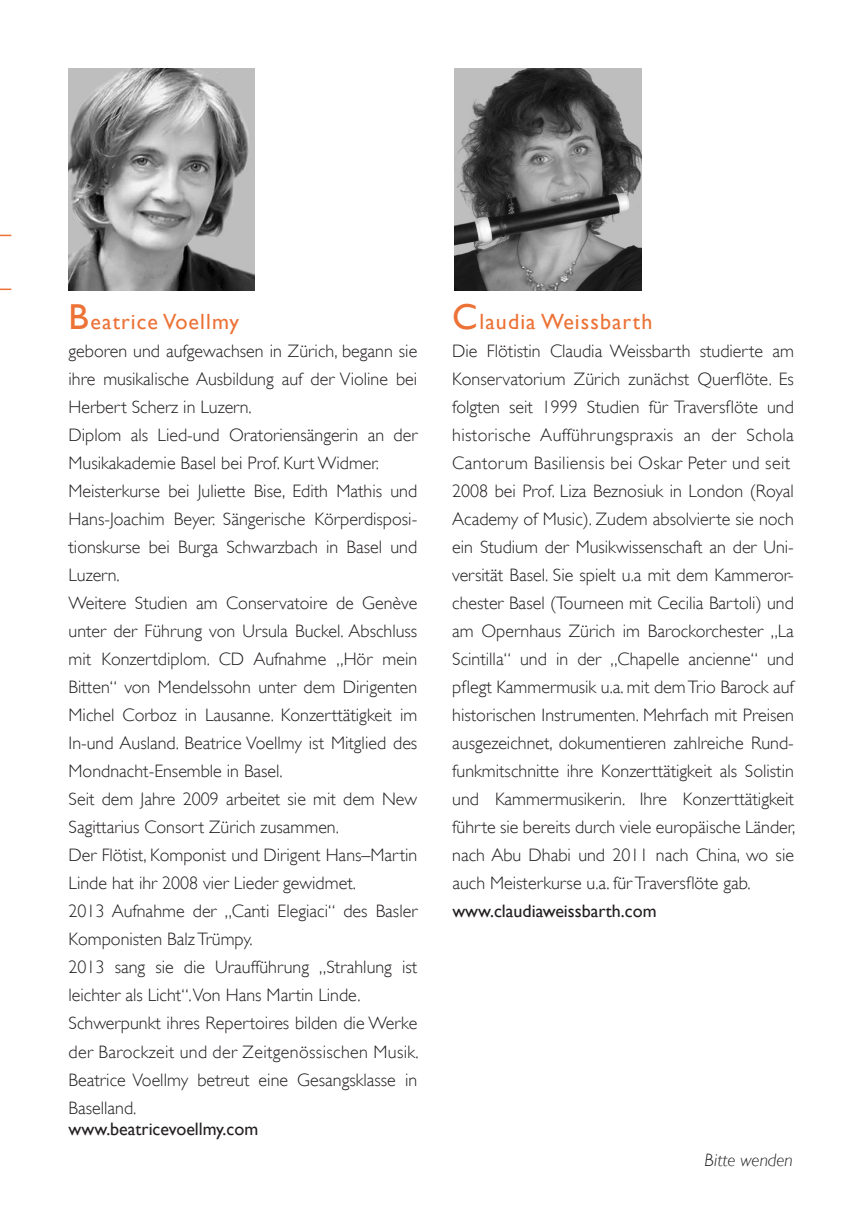
<style>
.page{position:relative;width:862px;height:1214px;background:#fff}
.page>*{position:absolute;margin:0;border:0;box-sizing:border-box;transform-origin:0 0}
.t1{font:22px "Gill Sans";letter-spacing:.05em;color:#ec7236}
.t2{font:300 18px/28px "Gill Sans";color:#231f20}
.t3{font:18px "Gill Sans";color:#231f20}
.t4{font:italic 300 18px "Gill Sans";color:#231f20}
.s1{font-size:36px}
</style>
<div class="page">
<img style="left:68px;top:68px;width:186px;height:223px">
<img style="left:454px;top:68px;width:188px;height:223px">
<svg style="left:0;top:288px;width:11px;height:2px"></svg>
<p class="t1" style="left:69px;top:308px;width:172px"><span class="s1">B</span>eatrice Voellmy</p>
<p class="t2" style="left:69px;top:337px;width:352px">geboren und aufgewachsen in Zürich, begann sie ihre musikalische Ausbildung auf der Violine bei Herbert Scherz in Luzern.<br>Diplom als Lied-und Oratoriensängerin an der Musikakademie Basel bei Prof. Kurt Widmer.<br>Meisterkurse bei Juliette Bise, Edith Mathis und Hans-Joachim Beyer. Sängerische Körperdisposi&shy;tionskurse bei Burga Schwarzbach in Basel und Luzern.<br>Weitere Studien am Conservatoire de Genève unter der Führung von Ursula Buckel. Abschluss mit Konzertdiplom. CD Aufnahme „Hör mein Bitten“ von Mendelssohn unter dem Dirigenten Michel Corboz in Lausanne. Konzerttätigkeit im In-und Ausland. Beatrice Voellmy ist Mitglied des Mondnacht-Ensemble in Basel.<br>Seit dem Jahre 2009 arbeitet sie mit dem New Sagittarius Consort Zürich zusammen.<br>Der Flötist, Komponist und Dirigent Hans–Martin Linde hat ihr 2008 vier Lieder gewidmet.<br>2013 Aufnahme der „Canti Elegiaci“ des Basler Komponisten BalzTrümpy.<br>2013 sang sie die Uraufführung „Strahlung ist leichter als Licht“.Von Hans Martin Linde.<br>Schwerpunkt ihres Repertoires bilden die Werke der Barockzeit und der Zeitgenössischen Musik.<br>Beatrice Voellmy betreut eine Gesangsklasse in Baselland.</p>
<p class="t3" style="left:69px;top:1118px;width:191px">www.beatricevoellmy.com</p>
<p class="t1" style="left:452px;top:308px;width:202px"><span class="s1">C</span>laudia Weissbarth</p>
<p class="t2" style="left:452px;top:337px;width:345px">Die Flötistin Claudia Weissbarth studierte am Konservatorium Zürich zunächst Querflöte. Es folgten seit 1999 Studien für Traversflöte und historische Aufführungspraxis an der Schola Cantorum Basiliensis bei Oskar Peter und seit 2008 bei Prof. Liza Beznosiuk in London (Royal Academy of Music). Zudem absolvierte sie noch ein Studium der Musikwissenschaft an der Uni&shy;versität Basel. Sie spielt u.a mit dem Kammeror&shy;chester Basel (Tourneen mit Cecilia Bartoli) und am Opernhaus Zürich im Barockorchester „La Scintilla“ und in der „Chapelle ancienne“ und pflegt Kammermusik u.a. mit demTrio Barock auf historischen Instrumenten. Mehrfach mit Preisen ausgezeichnet, dokumentieren zahlreiche Rund&shy;funkmitschnitte ihre Konzerttätigkeit als Solistin und Kammermusikerin. Ihre Konzerttätigkeit führte sie bereits durch viele europäische Länder, nach Abu Dhabi und 2011 nach China, wo sie auch Meisterkurse u.a. fürTraversflöte gab.</p>
<p class="t3" style="left:452px;top:900px;width:206px">www.claudiaweissbarth.com</p>
<p class="t4" style="left:704px;top:1149px;width:90px">Bitte wenden</p>
</div>
